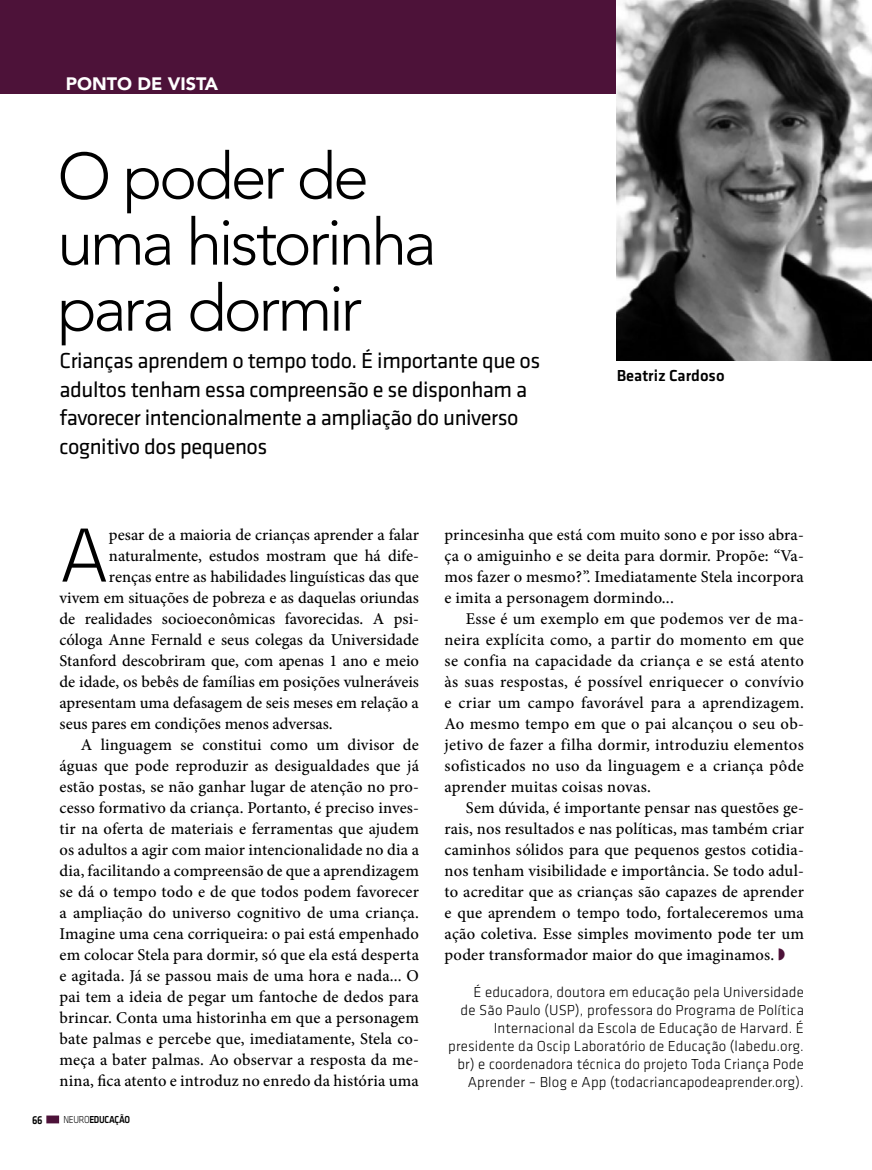
<style>
.page{position:relative;width:872px;height:1170px;background:#fff}
.page>*{position:absolute;margin:0;border:0;box-sizing:border-box;transform-origin:0 0}
.t1{font:300 79.5px "Klavika";color:#000}
.t2{font:300 64.5px/66px "Avenir";letter-spacing:-.05em;color:#000}
.t3{font:22.5px/28.5px "Klavika";letter-spacing:-.02em;color:#000}
.t4{font:900 18px "Avenir";color:#fff}
.t5{font:500 16.5px/21px "Minion Pro";letter-spacing:.005em;color:#000;text-align:justify}
.t6{font:500 16.5px "Klavika";color:#000}
.t7{font:300 15px/18px "Klavika";letter-spacing:.01em;color:#000;text-align:right}
.t8{font:500 12px "Klavika";color:#000;scale:.86 1}
.t9{font:500 10.5px "Klavika";letter-spacing:-.03em;color:#000;scale:.86 1}
.s1{font-weight:300}
</style>
<div class="page">
<svg style="left:46px;top:1115px;width:13px;height:8px"></svg>
<div style="left:0;top:0;width:872px;height:94px;background:#4d1239"></div>
<img style="left:617px;top:0;width:255px;height:360px">
<p class="t4" style="left:66px;top:68px;width:154px">PONTO DE VISTA</p>
<h2 class="t2" style="left:57px;top:143px;width:381px">O poder de uma historinha para dormir</h2>
<h3 class="t3" style="left:60px;top:347px;width:482px">Crianças aprendem o tempo todo. É importante que os adultos tenham essa compreensão e se disponham a favorecer intencionalmente a ampliação do universo cognitivo dos pequenos</h3>
<p class="t6" style="left:617px;top:366px;width:109px">Beatriz Cardoso</p>
<h1 class="t1" style="left:60px;top:512px;width:51px">A</h1>
<p class="t5" style="left:109px;top:524px;width:311px">pesar de a maioria de crianças aprender a falar</p>
<p class="t5" style="left:109px;top:545px;width:311px">naturalmente, estudos mostram que há dife-</p>
<p class="t5" style="left:109px;top:566px;width:311px">renças entre as habilidades linguísticas das que</p>
<p class="t5" style="left:60px;top:587px;width:361px">vivem em situações de pobreza e as daquelas oriundas</p>
<p class="t5" style="left:60px;top:608px;width:361px">de realidades socioeconômicas favorecidas. A psi-</p>
<p class="t5" style="left:60px;top:629px;width:361px">cóloga Anne Fernald e seus colegas da Universidade</p>
<p class="t5" style="left:60px;top:650px;width:361px">Stanford descobriram que, com apenas 1 ano e meio</p>
<p class="t5" style="left:60px;top:671px;width:361px">de idade, os bebês de famílias em posições vulneráveis</p>
<p class="t5" style="left:60px;top:692px;width:361px">apresentam uma defasagem de seis meses em relação a</p>
<p class="t5" style="left:60px;top:713px;width:275px">seus pares em condições menos adversas.</p>
<p class="t5" style="left:81px;top:734px;width:340px">A linguagem se constitui como um divisor de</p>
<p class="t5" style="left:60px;top:755px;width:361px">águas que pode reproduzir as desigualdades que já</p>
<p class="t5" style="left:60px;top:776px;width:361px">estão postas, se não ganhar lugar de atenção no pro-</p>
<p class="t5" style="left:60px;top:797px;width:361px">cesso formativo da criança. Portanto, é preciso inves-</p>
<p class="t5" style="left:60px;top:818px;width:361px">tir na oferta de materiais e ferramentas que ajudem</p>
<p class="t5" style="left:60px;top:839px;width:361px">os adultos a agir com maior intencionalidade no dia a</p>
<p class="t5" style="left:60px;top:860px;width:361px">dia, facilitando a compreensão de que a aprendizagem</p>
<p class="t5" style="left:60px;top:881px;width:361px">se dá o tempo todo e de que todos podem favorecer</p>
<p class="t5" style="left:60px;top:902px;width:361px">a ampliação do universo cognitivo de uma criança.</p>
<p class="t5" style="left:60px;top:923px;width:361px">Imagine uma cena corriqueira: o pai está empenhado</p>
<p class="t5" style="left:60px;top:944px;width:361px">em colocar Stela para dormir, só que ela está desperta</p>
<p class="t5" style="left:60px;top:965px;width:361px">e agitada. Já se passou mais de uma hora e nada... O</p>
<p class="t5" style="left:60px;top:986px;width:361px">pai tem a ideia de pegar um fantoche de dedos para</p>
<p class="t5" style="left:60px;top:1007px;width:361px">brincar. Conta uma historinha em que a personagem</p>
<p class="t5" style="left:60px;top:1028px;width:361px">bate palmas e percebe que, imediatamente, Stela co-</p>
<p class="t5" style="left:60px;top:1049px;width:361px">meça a bater palmas. Ao observar a resposta da me-</p>
<p class="t5" style="left:60px;top:1070px;width:361px">nina, fica atento e introduz no enredo da história uma</p>
<p class="t8" style="left:32px;top:1112px;width:14px">66</p>
<p class="t9" style="left:63px;top:1114px;width:79px"><span class="s1">NEURO</span>EDUCAÇÃO</p>
<p class="t5" style="left:444px;top:524px;width:361px">princesinha que está com muito sono e por isso abra&shy;ça o amiguinho e se deita para dormir. Propõe: “Va&shy;mos fazer o mesmo?”. Imediatamente Stela incorpora e imita a personagem dormindo...</p>
<p class="t5" style="left:444px;top:608px;width:361px;text-indent:21px">Esse é um exemplo em que podemos ver de ma&shy;neira explícita como, a partir do momento em que se confia na capacidade da criança e se está atento às suas respostas, é possível enriquecer o convívio e criar um campo favorável para a aprendizagem.<br>Ao mesmo tempo em que o pai alcançou o seu ob&shy;jetivo de fazer a filha dormir, introduziu elementos sofisticados no uso da linguagem e a criança pôde aprender muitas coisas novas.</p>
<p class="t5" style="left:444px;top:797px;width:361px;text-indent:21px">Sem dúvida, é importante pensar nas questões ge&shy;rais, nos resultados e nas políticas, mas também criar caminhos sólidos para que pequenos gestos cotidia&shy;nos tenham visibilidade e importância. Se todo adul&shy;to acreditar que as crianças são capazes de aprender e que aprendem o tempo todo, fortaleceremos uma ação coletiva. Esse simples movimento pode ter um poder transformador maior do que imaginamos.</p>
<p class="t7" style="left:448px;top:983px;width:357px">É educadora, doutora em educação pela Universidade<br>de São Paulo (USP), professora do Programa de Política Internacional da Escola de Educação de Harvard. É presidente da Oscip Laboratório de Educação (labedu.org. br) e coordenadora técnica do projeto Toda Criança Pode Aprender – Blog e App (todacriancapodeaprender.org).</p>
</div>
